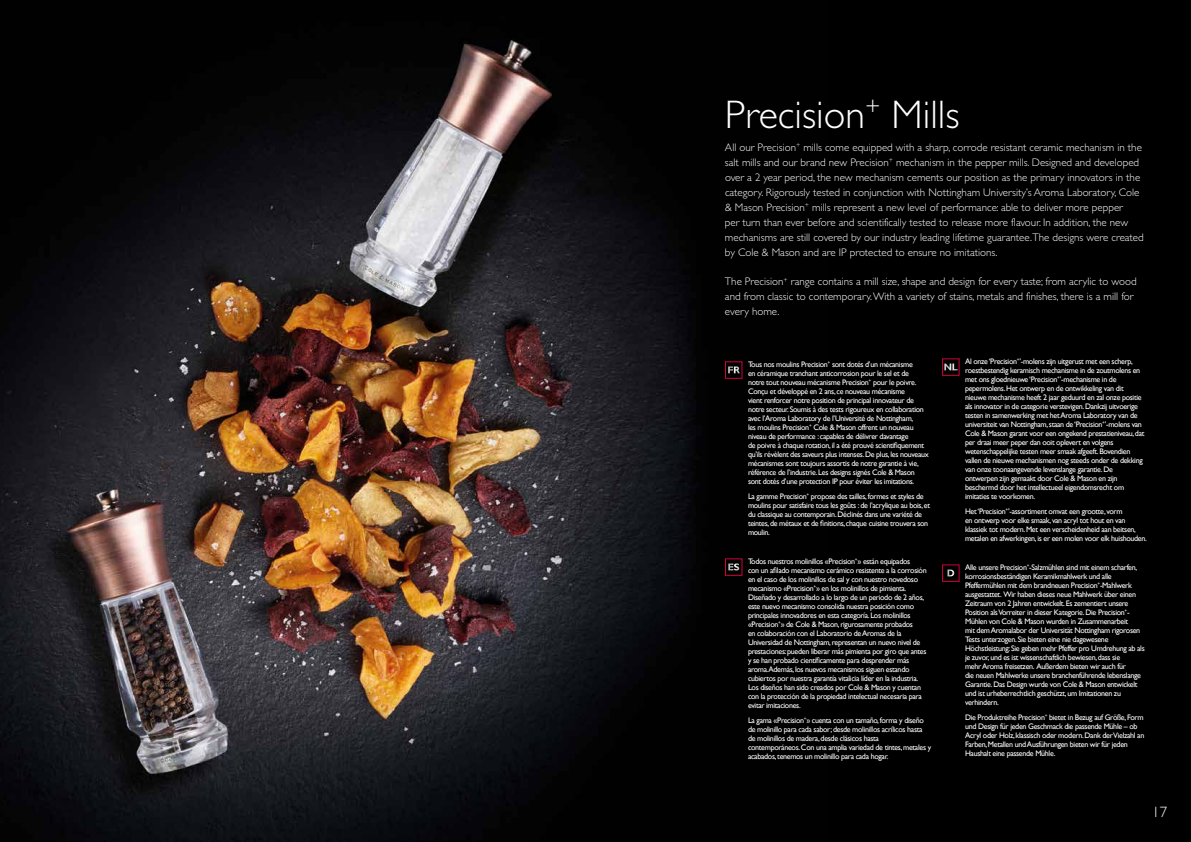
<style>
.page{position:relative;width:1191px;height:842px;background:#000}
.page>*{position:absolute;margin:0;border:0;box-sizing:border-box;transform-origin:0 0}
.t1{font:300 40px "Gill Sans CE";color:#fff}
.t2{font:300 15px "Gill Sans CE";color:#fff}
.t3{font:300 11px/15px "Gill Sans CE";color:#fff}
.t4{font:700 10px "Gill Sans CE";color:#fff}
.t5{font:8px/9px "Gill Sans";letter-spacing:-.04em;color:#fff}
</style>
<div class="page">
<img style="left:0;top:38px;width:743px;height:804px">
<div style="left:725px;top:361px;width:17px;height:18px;border:1px solid #cf033b"></div>
<div style="left:725px;top:558px;width:17px;height:18px;border:1px solid #cf033b"></div>
<div style="left:942px;top:358px;width:17px;height:18px;border:1px solid #cf033b"></div>
<div style="left:942px;top:564px;width:17px;height:18px;border:1px solid #cf033b"></div>
<h1 class="t1" style="left:725px;top:91px;width:236px">Precision<sup>+</sup> Mills</h1>
<p class="t3" style="left:725px;top:140px;width:420px">All our Precision<sup>+</sup> mills come equipped with a sharp, corrode resistant ceramic mechanism in the salt mills and our brand new Precision<sup>+</sup> mechanism in the pepper mills. Designed and developed over a 2 year period, the new mechanism cements our position as the primary innovators in the category. Rigorously tested in conjunction with Nottingham University’s Aroma Laboratory, Cole &amp; Mason Precision<sup>+</sup> mills represent a new level of performance: able to deliver more pepper<br>per turn than ever before and scientifically tested to release more flavour. In addition, the new mechanisms are still covered by our industry leading lifetime guarantee. The designs were created by Cole &amp; Mason and are IP protected to ensure no imitations.</p>
<h3 class="t3" style="left:725px;top:274px;width:413px">The Precision<sup>+</sup> range contains a mill size, shape and design for every taste; from acrylic to wood and from classic to contemporary. With a variety of stains, metals and finishes, there is a mill for every home.</h3>
<p class="t4" style="left:727px;top:364px;width:14px">FR</p>
<p class="t5" style="left:748px;top:360px;width:182px">Tous nos moulins Precision<sup>+</sup> sont dotés d’un mécanisme<br>en céramique tranchant anticorrosion pour le sel et de<br>notre tout nouveau mécanisme Precision<sup>+</sup> pour le poivre.<br>Conçu et développé en 2 ans, ce nouveau mécanisme<br>vient renforcer notre position de principal innovateur de notre secteur. Soumis à des tests rigoureux en collaboration avec l’Aroma Laboratory de l’Université de Nottingham,<br>les moulins Precision<sup>+</sup> Cole &amp; Mason offrent un nouveau niveau de performance : capables de délivrer davantage<br>de poivre à chaque rotation,il a été prouvé scientifiquement qu’ils révèlent des saveurs plus intenses. De plus, les nouveaux mécanismes sont toujours assortis de notre garantie à vie, référence de l’industrie. Les designs signés Cole &amp; Mason sont dotés d’une protection IP pour éviter les imitations.</p>
<p class="t5" style="left:748px;top:491px;width:184px">La gamme Precision<sup>+</sup> propose des tailles, formes et styles de moulins pour satisfaire tous les goûts : de l’acrylique au bois, et du classique au contemporain. Déclinés dans une variété de teintes,de métaux et de finitions,chaque cuisine trouvera son moulin.</p>
<p class="t4" style="left:727px;top:561px;width:14px">ES</p>
<p class="t5" style="left:748px;top:557px;width:180px">Todos nuestros molinillos «Precision<sup>+</sup>» están equipados<br>con un afilado mecanismo cerámico resistente a la corrosión en el caso de los molinillos de sal y con nuestro novedoso mecanismo «Precision<sup>+</sup>» en los molinillos de pimienta.<br>Diseñado y desarrollado a lo largo de un periodo de 2 años, este nuevo mecanismo consolida nuestra posición como principales innovadores en esta categoría. Los molinillos «Precision<sup>+</sup>» de Cole &amp; Mason, rigurosamente probados<br>en colaboración con el Laboratorio de Aromas de la Universidad de Nottingham, representan un nuevo nivel de prestaciones: pueden liberar más pimienta por giro que antes y se han probado científicamente para desprender más aroma.Además, los nuevos mecanismos siguen estando cubiertos por nuestra garantía vitalicia líder en la industria.<br>Los diseños han sido creados por Cole &amp; Mason y cuentan con la protección de la propiedad intelectual necesaria para evitar imitaciones.</p>
<p class="t5" style="left:748px;top:715px;width:185px">La gama «Precision<sup>+</sup>» cuenta con un tamaño, forma y diseño de molinillo para cada sabor; desde molinillos acrílicos hasta de molinillos de madera, desde clásicos hasta contemporáneos. Con una amplia variedad de tintes, metales y acabados, tenemos un molinillo para cada hogar.</p>
<p class="t4" style="left:943px;top:361px;width:16px">NL</p>
<p class="t5" style="left:965px;top:357px;width:181px">Al onze ‘Precision<sup>+</sup>’-molens zijn uitgerust met een scherp, roestbestendig keramisch mechanisme in de zoutmolens en met ons gloednieuwe ‘Precision<sup>+</sup>’-mechanisme in de pepermolens. Het ontwerp en de ontwikkeling van dit nieuwe mechanisme heeft 2 jaar geduurd en zal onze positie als innovator in de categorie verstevigen. Dankzij uitvoerige testen in samenwerking met het Aroma Laboratory van de universiteit van Nottingham, staan de ‘Precision<sup>+</sup>’-molens van Cole &amp; Mason garant voor een ongekend prestatieniveau, dat per draai meer peper dan ooit oplevert en volgens wetenschappelijke testen meer smaak afgeeft. Bovendien vallen de nieuwe mechanismen nog steeds onder de dekking van onze toonaangevende levenslange garantie. De ontwerpen zijn gemaakt door Cole &amp; Mason en zijn beschermd door het intellectueel eigendomsrecht om imitaties te voorkomen.</p>
<p class="t5" style="left:965px;top:506px;width:183px">Het ‘Precision<sup>+</sup>’-assortiment omvat een grootte, vorm<br>en ontwerp voor elke smaak, van acryl tot hout en van klassiek tot modern. Met een verscheidenheid aan beitsen, metalen en afwerkingen, is er een molen voor elk huishouden.</p>
<p class="t4" style="left:946px;top:567px;width:10px">D</p>
<p class="t5" style="left:965px;top:563px;width:181px">Alle unsere Precision<sup>+</sup>-Salzmühlen sind mit einem scharfen, korrosionsbeständigen Keramikmahlwerk und alle Pfeffermühlen mit dem brandneuen Precision<sup>+</sup>-Mahlwerk ausgestattet. Wir haben dieses neue Mahlwerk über einen Zeitraum von 2 Jahren entwickelt. Es zementiert unsere Position als Vorreiter in dieser Kategorie. Die Precision<sup>+</sup>- Mühlen von Cole &amp; Mason wurden in Zusammenarbeit<br>mit dem Aromalabor der Universität Nottingham rigorosen Tests unterzogen. Sie bieten eine nie dagewesene Höchstleistung: Sie geben mehr Pfeffer pro Umdrehung ab als je zuvor, und es ist wissenschaftlich bewiesen, dass sie<br>mehr Aroma freisetzen. Außerdem bieten wir auch für<br>die neuen Mahlwerke unsere branchenführende lebenslange Garantie. Das Design wurde von Cole &amp; Mason entwickelt und ist urheberrechtlich geschützt, um Imitationen zu verhindern.</p>
<p class="t5" style="left:965px;top:712px;width:181px">Die Produktreihe Precision<sup>+</sup> bietet in Bezug auf Größe, Form und Design für jeden Geschmack die passende Mühle – ob Acryl oder Holz, klassisch oder modern. Dank der Vielzahl an Farben, Metallen und Ausführungen bieten wir für jeden Haushalt eine passende Mühle.</p>
<h2 class="t2" style="left:1152px;top:803px;width:16px">17</h2>
</div>
